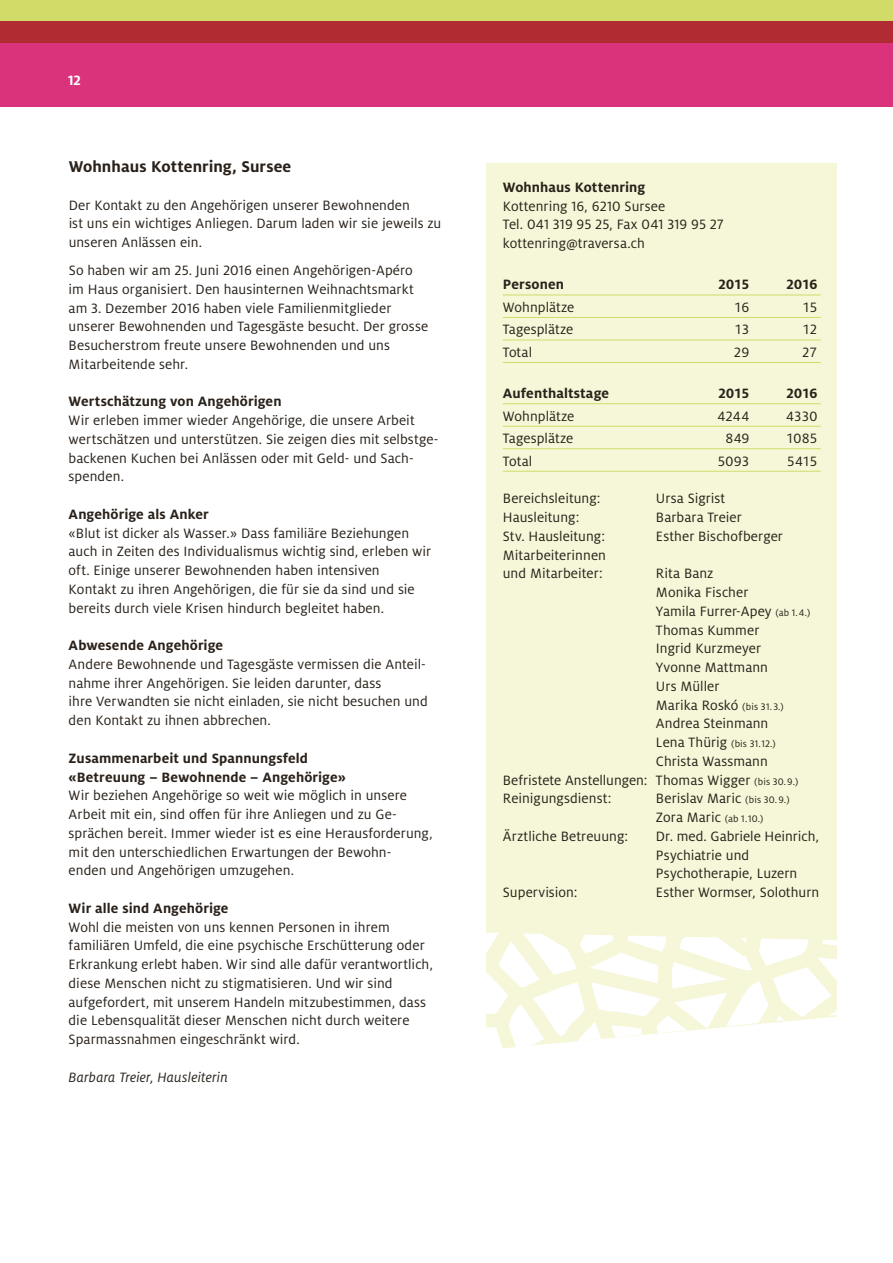
<style>
.page{position:relative;width:893px;height:1263px;background:#fff}
.page>*{position:absolute;margin:0;border:0;box-sizing:border-box;transform-origin:0 0}
.t1{font:700 17.25px "Milo OT";letter-spacing:.005em;color:#29211a}
.t2{font:15px/18.8px "Milo OT";letter-spacing:.005em;color:#29211a}
.t3{font:700 15px/18.8px "Milo OT";letter-spacing:.01em;color:#29211a}
.t4{font:italic 15px "Milo OT";letter-spacing:.01em;color:#29211a}
.t5{font:700 15px "Milo OT";color:#fff}
.t6{font:10.5px "Milo OT";color:#29211a}
.s1{font-size:10.5px}
.s2{font-size:15px}
</style>
<div class="page">
<div style="left:0;top:0;width:893px;height:43px;background:#d0db68"></div>
<svg style="left:0;top:21px;width:893px;height:85px;background:#cf3068"></svg>
<div style="left:486px;top:163px;width:351px;height:769px;background:#f5f7d8"></div>
<hr style="left:503px;top:295px;width:318px;height:1px;background:#d0db68">
<hr style="left:503px;top:317px;width:318px;height:1px;background:#d0db68">
<hr style="left:503px;top:340px;width:318px;height:1px;background:#d0db68">
<hr style="left:503px;top:362px;width:318px;height:1px;background:#d0db68">
<hr style="left:503px;top:403px;width:318px;height:1px;background:#d0db68">
<hr style="left:503px;top:426px;width:318px;height:1px;background:#d0db68">
<hr style="left:503px;top:448px;width:318px;height:1px;background:#d0db68">
<hr style="left:503px;top:471px;width:318px;height:1px;background:#d0db68">
<svg style="left:486px;top:932px;width:351px;height:116px"></svg>
<p class="t5" style="left:68px;top:72px;width:14px">12</p>
<p class="t1" style="left:69px;top:157px;width:224px">Wohnhaus Kottenring, Sursee</p>
<p class="t2" style="left:69px;top:196px;width:374px">Der Kontakt zu den Angehörigen unserer Bewohnenden<br>ist uns ein wichtiges Anliegen. Darum laden wir sie jeweils zu unseren Anlässen ein.</p>
<p class="t2" style="left:69px;top:261px;width:361px">So haben wir am 25. Juni 2016 einen Angehörigen-Apéro im Haus organisiert. Den hausinternen Weihnachtsmarkt am 3. Dezember 2016 haben viele Familienmitglieder unserer Bewohnenden und Tagesgäste besucht. Der grosse Besucherstrom freute unsere Bewohnenden und uns Mitarbeitende sehr.</p>
<p class="t3" style="left:69px;top:392px;width:214px">Wertschätzung von Angehörigen</p>
<p class="t2" style="left:69px;top:411px;width:371px">Wir erleben immer wieder Angehörige, die unsere Arbeit wertschätzen und unterstützen. Sie zeigen dies mit selbstge&shy;backenen Kuchen bei Anlässen oder mit Geld- und Sach&shy;spenden.</p>
<p class="t3" style="left:69px;top:505px;width:142px">Angehörige als Anker</p>
<p class="t2" style="left:69px;top:524px;width:364px">«Blut ist dicker als Wasser.» Dass familiäre Beziehungen auch in Zeiten des Individualismus wichtig sind, erleben wir oft. Einige unserer Bewohnenden haben intensiven Kontakt zu ihren Angehörigen, die für sie da sind und sie bereits durch viele Krisen hindurch begleitet haben.</p>
<p class="t3" style="left:69px;top:636px;width:156px">Abwesende Angehörige</p>
<p class="t2" style="left:69px;top:655px;width:361px">Andere Bewohnende und Tagesgäste vermissen die Anteil&shy;nahme ihrer Angehörigen. Sie leiden darunter, dass<br>ihre Verwandten sie nicht einladen, sie nicht besuchen und den Kontakt zu ihnen abbrechen.</p>
<p class="t3" style="left:69px;top:749px;width:279px">Zusammenarbeit und Spannungsfeld «Betreuung – Bewohnende – Angehörige»</p>
<p class="t2" style="left:69px;top:786px;width:366px">Wir beziehen Angehörige so weit wie möglich in unsere Arbeit mit ein, sind offen für ihre Anliegen und zu Ge&shy;sprächen bereit. Immer wieder ist es eine Herausforderung, mit den unterschiedlichen Erwartungen der Bewohn&shy;enden und Angehörigen umzugehen.</p>
<p class="t3" style="left:69px;top:899px;width:161px">Wir alle sind Angehörige</p>
<p class="t2" style="left:69px;top:917px;width:366px">Wohl die meisten von uns kennen Personen in ihrem familiären Umfeld, die eine psychische Erschütterung oder Erkrankung erlebt haben. Wir sind alle dafür verantwortlich, diese Menschen nicht zu stigmatisieren. Und wir sind aufgefordert, mit unserem Handeln mitzubestimmen, dass die Lebensqualität dieser Menschen nicht durch weitere Sparmassnahmen eingeschränkt wird.</p>
<p class="t4" style="left:69px;top:1069px;width:161px">Barbara Treier, Hausleiterin</p>
<p class="t3" style="left:503px;top:178px;width:144px">Wohnhaus Kottenring</p>
<p class="t2" style="left:503px;top:197px;width:222px">Kottenring 16, 6210 Sursee<br>Tel. 041 319 95 25, Fax 041 319 95 27 kottenring@traversa.ch</p>
<p class="t3" style="left:503px;top:275px;width:63px">Personen</p>
<p class="t3" style="left:718px;top:275px;width:33px">2015</p>
<p class="t3" style="left:786px;top:275px;width:33px">2016</p>
<p class="t2" style="left:503px;top:298px;width:73px">Wohnplätze</p>
<p class="t2" style="left:734px;top:298px;width:17px">16</p>
<p class="t2" style="left:803px;top:298px;width:16px">15</p>
<p class="t2" style="left:503px;top:321px;width:72px">Tagesplätze</p>
<p class="t2" style="left:734px;top:321px;width:16px">13</p>
<p class="t2" style="left:802px;top:321px;width:16px">12</p>
<p class="t2" style="left:503px;top:343px;width:31px">Total</p>
<p class="t2" style="left:733px;top:343px;width:17px">29</p>
<p class="t2" style="left:802px;top:343px;width:17px">27</p>
<p class="t3" style="left:503px;top:384px;width:108px">Aufenthaltstage</p>
<p class="t3" style="left:718px;top:384px;width:33px">2015</p>
<p class="t3" style="left:786px;top:384px;width:33px">2016</p>
<p class="t2" style="left:503px;top:407px;width:73px">Wohnplätze</p>
<p class="t2" style="left:717px;top:407px;width:33px">4244</p>
<p class="t2" style="left:786px;top:407px;width:33px">4330</p>
<p class="t2" style="left:503px;top:429px;width:72px">Tagesplätze</p>
<p class="t2" style="left:725px;top:429px;width:26px">849</p>
<p class="t2" style="left:786px;top:429px;width:33px">1085</p>
<p class="t2" style="left:503px;top:452px;width:31px">Total</p>
<p class="t2" style="left:717px;top:452px;width:33px">5093</p>
<p class="t2" style="left:787px;top:452px;width:32px">5415</p>
<p class="t2" style="left:503px;top:489px;width:99px">Bereichsleitung:</p>
<p class="t2" style="left:656px;top:489px;width:71px">Ursa Sigrist</p>
<p class="t2" style="left:503px;top:508px;width:78px">Hausleitung:</p>
<p class="t2" style="left:656px;top:508px;width:87px">Barbara Treier</p>
<p class="t2" style="left:503px;top:527px;width:104px">Stv. Hausleitung:</p>
<p class="t2" style="left:656px;top:527px;width:129px">Esther Bischofberger</p>
<p class="t2" style="left:503px;top:546px;width:105px">Mitarbeiterinnen und Mitarbeiter:</p>
<p class="t2" style="left:656px;top:564px;width:156px">Rita Banz<br>Monika Fischer<br>Yamila Furrer-Apey <span class="s1">(ab 1.4.)<br></span>Thomas Kummer<br>Ingrid Kurzmeyer<br>Yvonne Mattmann<br>Urs Müller<br>Marika Roskó <span class="s1">(bis 31.3.)<br></span>Andrea Steinmann</p>
<p class="t6" style="left:656px;top:738px;width:121px"><span class="s2">Lena Thürig</span> (bis 31.12.)</p>
<p class="t2" style="left:503px;top:752px;width:297px;text-indent:153px">Christa Wassmann<br>Befristete Anstellungen: Thomas Wigger <span class="s1">(bis 30.9.)<br></span>Reinigungsdienst:</p>
<p class="t2" style="left:656px;top:789px;width:135px">Berislav Maric <span class="s1">(bis 30. 9.)<br></span>Zora Maric <span class="s1">(ab 1.10.)</span></p>
<p class="t2" style="left:503px;top:827px;width:127px">Ärztliche Betreuung:</p>
<p class="t2" style="left:656px;top:827px;width:165px">Dr. med. Gabriele Heinrich,<br>Psychiatrie und<br>Psychotherapie, Luzern</p>
<p class="t2" style="left:503px;top:883px;width:76px">Supervision:</p>
<p class="t2" style="left:656px;top:883px;width:165px">Esther Wormser, Solothurn</p>
</div>
